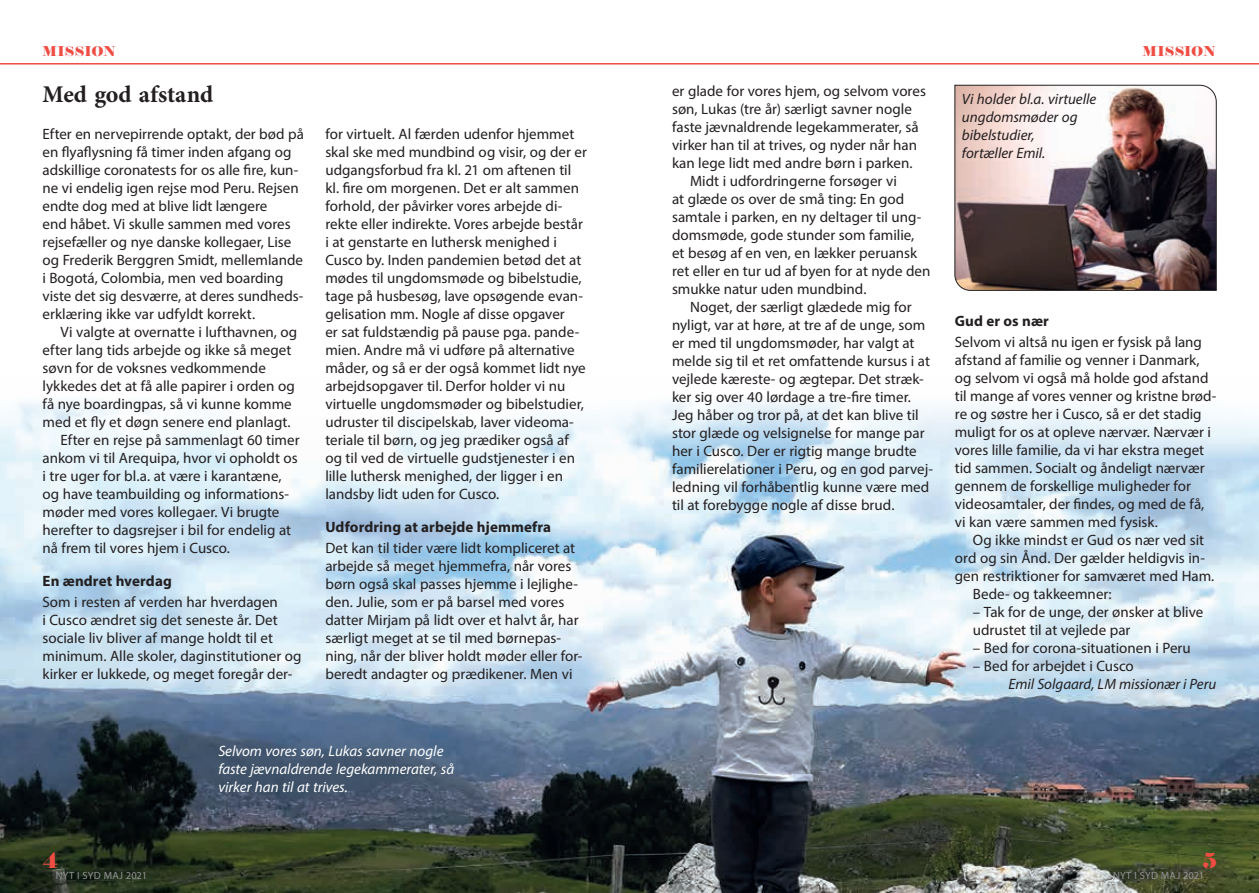
<style>
.page{position:relative;width:1259px;height:893px;background:#fff}
.page>*{position:absolute;margin:0;border:0;box-sizing:border-box;transform-origin:0 0}
.A_Overskrift{font:700 24px "Minion Pro";letter-spacing:-.005em;color:#231f20}
.B_Sidetal_venstre{font:21px "Elephant";color:#ef4d44}
.B_Sidetal_højre{font:21px "Elephant";color:#ef4d44}
.A_Brødtekst_1__afsni{font:15px/18px "Myriad Pro";color:#231f20}
.A_Brødtekst{font:15px/18px "Myriad Pro";color:#231f20}
.A_Billedtekst_venstr{font:italic 15px/18px "Myriad Pro";color:#fff}
.A_Billedtekst_venstr-2{font:italic 15px/18px "Myriad Pro";color:#231f20}
.A_Mellemrubrik{font:700 15px "Myriad Pro";letter-spacing:.005em;color:#231f20}
.A_Brødtekst-2{font:italic 15px "Myriad Pro";color:#231f20}
.B_Toptekst_venstre{font:13.5px "Elephant";letter-spacing:.005em;color:#ef4d44}
.B_Bundtekst_højre{font:10.5px "Myriad Pro";letter-spacing:.015em;color:#939598}
</style>
<div class="page">
<hr style="left:0;top:63px;width:1259px;height:2px;background:#ef4d44">
<img style="left:954px;top:85px;width:262px;height:206px">
<img style="left:0;top:401px;width:1259px;height:492px">
<p class="B_Toptekst_venstre" style="left:43px;top:42px;width:75px">MISSION</p>
<p class="A_Overskrift" style="left:43px;top:78px;width:172px">Med god afstand</p>
<p class="A_Brødtekst_1__afsni" style="left:43px;top:125px;width:263px">Efter en nervepirrende optakt, der bød på en flyaflysning få timer inden afgang og adskillige coronatests for os alle fire, kun&shy;ne vi endelig igen rejse mod Peru. Rejsen endte dog med at blive lidt længere<br>end håbet. Vi skulle sammen med vores rejsefæller og nye danske kollegaer, Lise og Frederik Berggren Smidt, mellemlande i Bogotá, Colombia, men ved boarding viste det sig desværre, at deres sundheds&shy;erklæring ikke var udfyldt korrekt.</p>
<p class="A_Brødtekst" style="left:43px;top:323px;width:256px;text-indent:18px">Vi valgte at overnatte i lufthavnen, og efter lang tids arbejde og ikke så meget søvn for de voksnes vedkommende lykkedes det at få alle papirer i orden og få nye boardingpas, så vi kunne komme med et fly et døgn senere end planlagt.</p>
<p class="A_Brødtekst" style="left:43px;top:431px;width:258px;text-indent:18px">Efter en rejse på sammenlagt 60 timer ankom vi til Arequipa, hvor vi opholdt os i tre uger for bl.a. at være i karantæne, og have teambuilding og informations&shy;møder med vores kollegaer. Vi brugte herefter to dagsrejser i bil for endelig at nå frem til vores hjem i Cusco.</p>
<p class="A_Mellemrubrik" style="left:43px;top:571px;width:131px">En ændret hverdag</p>
<p class="A_Brødtekst_1__afsni" style="left:43px;top:593px;width:261px">Som i resten af verden har hverdagen<br>i Cusco ændret sig det seneste år. Det sociale liv bliver af mange holdt til et minimum. Alle skoler, daginstitutioner og kirker er lukkede, og meget foregår der-</p>
<p class="A_Brødtekst_1__afsni" style="left:325px;top:125px;width:263px">for virtuelt. Al færden udenfor hjemmet skal ske med mundbind og visir, og der er udgangsforbud fra kl. 21 om aftenen til kl. fire om morgenen. Det er alt sammen forhold, der påvirker vores arbejde di&shy;rekte eller indirekte. Vores arbejde består i at genstarte en luthersk menighed i Cusco by. Inden pandemien betød det at mødes til ungdomsmøde og bibelstudie, tage på husbesøg, lave opsøgende evan&shy;gelisation mm. Nogle af disse opgaver<br>er sat fuldstændig på pause pga. pande&shy;mien. Andre må vi udføre på alternative måder, og så er der også kommet lidt nye arbejdsopgaver til. Derfor holder vi nu virtuelle ungdomsmøder og bibelstudier, udruster til discipelskab, laver videoma&shy;teriale til børn, og jeg prædiker også af og til ved de virtuelle gudstjenester i en lille luthersk menighed, der ligger i en landsby lidt uden for Cusco.</p>
<p class="A_Mellemrubrik" style="left:325px;top:517px;width:227px">Udfordring at arbejde hjemmefra</p>
<p class="A_Brødtekst_1__afsni" style="left:325px;top:539px;width:259px">Det kan til tider være lidt kompliceret at arbejde så meget hjemmefra, når vores børn også skal passes hjemme i lejlighe&shy;den. Julie, som er på barsel med vores datter Mirjam på lidt over et halvt år, har særligt meget at se til med børnepas&shy;ning, når der bliver holdt møder eller for&shy;beredt andagter og prædikener. Men vi</p>
<p class="A_Billedtekst_venstr" style="left:218px;top:741px;width:237px">Selvom vores søn, Lukas savner nogle faste jævnaldrende legekammerater, så virker han til at trives.</p>
<p class="A_Brødtekst_1__afsni" style="left:672px;top:82px;width:255px">er glade for vores hjem, og selvom vores søn, Lukas (tre år) særligt savner nogle faste jævnaldrende legekammerater, så virker han til at trives, og nyder når han kan lege lidt med andre børn i parken.</p>
<p class="A_Brødtekst" style="left:672px;top:172px;width:260px;text-indent:18px">Midt i udfordringerne forsøger vi<br>at glæde os over de små ting: En god samtale i parken, en ny deltager til ung&shy;domsmøde, gode stunder som familie, et besøg af en ven, en lækker peruansk ret eller en tur ud af byen for at nyde den smukke natur uden mundbind.</p>
<p class="A_Brødtekst" style="left:672px;top:298px;width:263px;text-indent:18px">Noget, der særligt glædede mig for nyligt, var at høre, at tre af de unge, som er med til ungdomsmøder, har valgt at melde sig til et ret omfattende kursus i at vejlede kæreste- og ægtepar. Det stræk&shy;ker sig over 40 lørdage a tre-fire timer.<br>Jeg håber og tror på, at det kan blive til stor glæde og velsignelse for mange par her i Cusco. Der er rigtig mange brudte familierelationer i Peru, og en god parvej&shy;ledning vil forhåbentlig kunne være med til at forebygge nogle af disse brud.</p>
<p class="A_Billedtekst_venstr-2" style="left:962px;top:89px;width:136px">Vi holder bl.a. virtuelle ungdomsmøder og bibelstudier,</p>
<p class="A_Billedtekst_venstr-2" style="left:962px;top:143px;width:85px">fortæller Emil.</p>
<p class="B_Toptekst_venstre" style="left:1142px;top:42px;width:75px">MISSION</p>
<p class="A_Mellemrubrik" style="left:955px;top:311px;width:96px">Gud er os nær</p>
<p class="A_Brødtekst_1__afsni" style="left:955px;top:333px;width:263px">Selvom vi altså nu igen er fysisk på lang afstand af familie og venner i Danmark, og selvom vi også må holde god afstand til mange af vores venner og kristne brød&shy;re og søstre her i Cusco, så er det stadig muligt for os at opleve nærvær. Nærvær i vores lille familie, da vi har ekstra meget tid sammen. Socialt og åndeligt nærvær gennem de forskellige muligheder for videosamtaler, der findes, og med de få, vi kan være sammen med fysisk.</p>
<p class="A_Brødtekst" style="left:955px;top:531px;width:261px;text-indent:18px">Og ikke mindst er Gud os nær ved sit ord og sin Ånd. Der gælder heldigvis in&shy;gen restriktioner for samværet med Ham.</p>
<p class="A_Brødtekst" style="left:973px;top:585px;width:140px">Bede- og takkeemner:</p>
<p class="A_Brødtekst" style="left:973px;top:603px;width:232px">– Tak for de unge, der ønsker at blive udrustet til at vejlede par</p>
<p class="A_Brødtekst" style="left:973px;top:639px;width:219px">– Bed for corona-situationen i Peru</p>
<p class="A_Brødtekst" style="left:973px;top:657px;width:162px">– Bed for arbejdet i Cusco</p>
<p class="A_Brødtekst-2" style="left:1008px;top:675px;width:209px">Emil Solgaard, LM missionær i Peru</p>
<p class="B_Sidetal_venstre" style="left:43px;top:848px;width:16px">4</p>
<p class="B_Sidetal_højre" style="left:1202px;top:848px;width:16px">5</p>
<p class="B_Bundtekst_højre" style="left:56px;top:869px;width:93px">NYT I SYD MAJ 2021</p>
<p class="B_Bundtekst_højre" style="left:1113px;top:869px;width:93px">NYT I SYD MAJ 2021</p>
</div>
